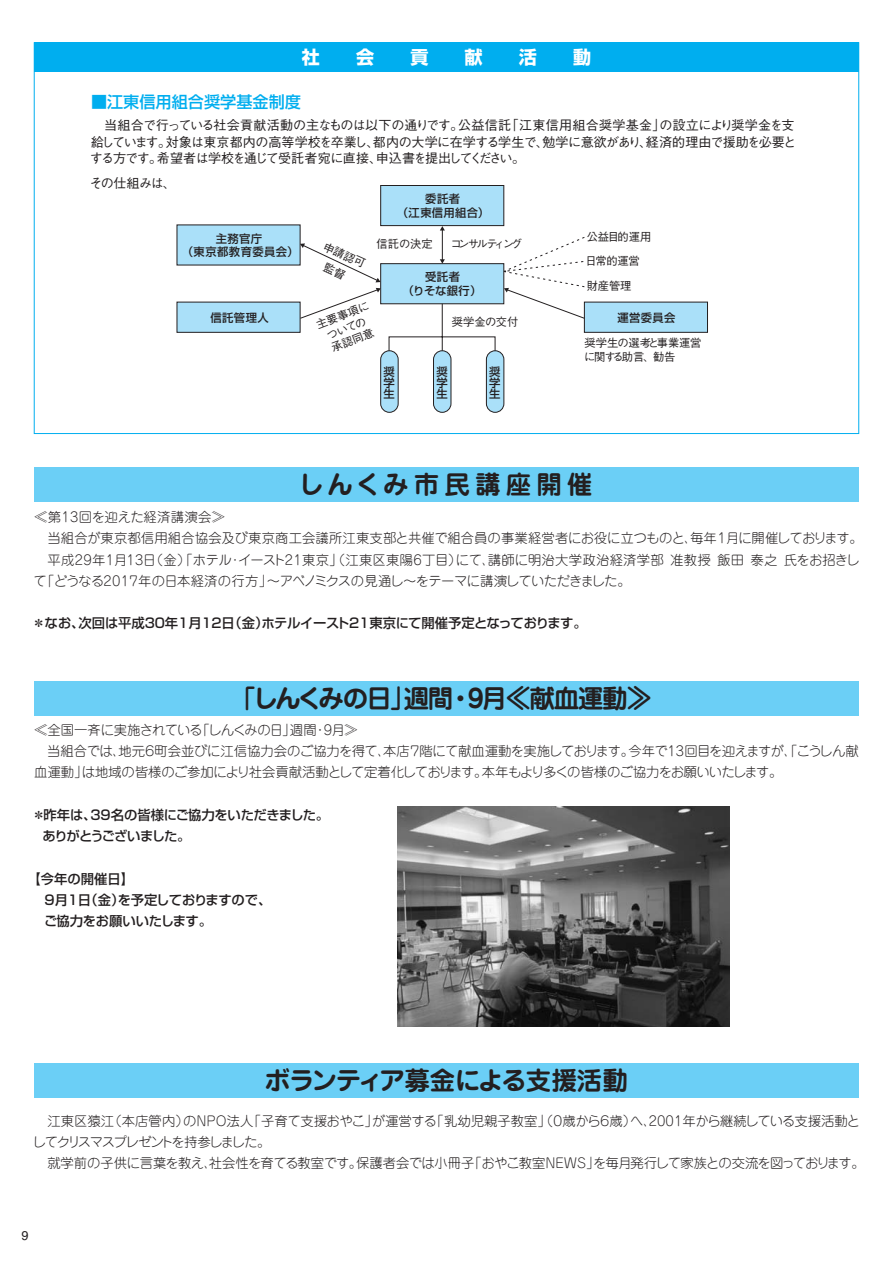
<style>
.page{position:relative;width:893px;height:1263px;background:#fff}
.page>*{position:absolute;margin:0;border:0;box-sizing:border-box;transform-origin:0 0}
.t1{font:700 25.5px "Jun 501 Pro";letter-spacing:-.05em;color:#231f20}
.t2{font:700 25.5px "Jun 501 Pro";letter-spacing:.2em;color:#231f20}
.t3{font:700 18px "Shin Go Pro";color:#fff}
.t4{font:500 16.2px "Shin Go Pro";color:#00aeef}
.t5{font:300 13.35px/21.3px "Jun 101 Pro";letter-spacing:-.025em;color:#231f20}
.t6{font:300 13.35px/21.3px "Jun 101 Pro";color:#231f20}
.t7{font:500 13.35px/21.3px "Shin Go Pro";letter-spacing:-.02em;color:#231f20}
.t8{font:500 13.05px/16.5px "Gothic BBB Pro";letter-spacing:-.035em;color:#231f20}
.t9{font:12.75px "Helvetica";color:#231f20}
.t10{font:11.25px/13.4px "Gothic BBB Pro Medium 90 pv RKSJ H";letter-spacing:-.02em;color:#231f20}
.t11{font:11.25px/11.2px "Shin Go Pro Medium 90 pv RKSJ H";letter-spacing:.035em;color:#231f20;text-align:center}
.t12{font:11.25px "Gothic BBB Pro Medium 90 pv RKSJ H";letter-spacing:-.225em;color:#231f20}
</style>
<div class="page">
<div style="left:34px;top:43px;width:825px;height:29px;background:#00aeef"></div>
<svg style="left:300px;top:288px;width:81px;height:31px"></svg>
<svg style="left:502px;top:237px;width:83px;height:82px"></svg>
<svg style="left:389px;top:304px;width:106px;height:98px"></svg>
<div style="left:433px;top:351px;width:18px;height:61px;background:#aae0f9;border-radius:9px"></div>
<div style="left:433px;top:351px;width:18px;height:61px;border:1px solid #231f20;border-radius:9px"></div>
<div style="left:380px;top:185px;width:124px;height:41px;background:#aae0f9;border:1px solid #231f20"></div>
<div style="left:177px;top:225px;width:123px;height:40px;background:#aae0f9"></div>
<div style="left:177px;top:302px;width:123px;height:30px;background:#aae0f9"></div>
<div style="left:380px;top:263px;width:124px;height:41px;background:#aae0f9;border:1px solid #231f20"></div>
<div style="left:486px;top:351px;width:18px;height:61px;background:#aae0f9;border-radius:9px"></div>
<div style="left:486px;top:351px;width:18px;height:61px;border:1px solid #231f20;border-radius:9px"></div>
<div style="left:381px;top:351px;width:17px;height:61px;background:#aae0f9;border-radius:9px"></div>
<div style="left:380px;top:351px;width:18px;height:61px;border:1px solid #231f20;border-radius:9px"></div>
<hr style="left:442px;top:229px;width:1px;height:32px;background:#231f20">
<svg style="left:440px;top:259px;width:5px;height:5px"></svg>
<svg style="left:440px;top:226px;width:5px;height:4px"></svg>
<div style="left:584px;top:302px;width:124px;height:30px;background:#aae0f9"></div>
<div style="left:34px;top:1063px;width:825px;height:34px;background:#6bcff6"></div>
<div style="left:34px;top:468px;width:825px;height:34px;background:#6bcff6"></div>
<div style="left:34px;top:681px;width:825px;height:34px;background:#6bcff6"></div>
<img style="left:397px;top:806px;width:332px;height:221px">
<svg style="left:300px;top:243px;width:81px;height:39px"></svg>
<h2 class="t3" style="left:302px;top:43px;width:20px">社</h2>
<h2 class="t3" style="left:356px;top:43px;width:20px">会</h2>
<h2 class="t3" style="left:410px;top:43px;width:20px">貢</h2>
<h2 class="t3" style="left:465px;top:43px;width:20px">献</h2>
<h2 class="t3" style="left:519px;top:43px;width:20px">活</h2>
<h2 class="t3" style="left:573px;top:43px;width:20px">動</h2>
<p class="t4" style="left:91px;top:89px;width:212px">■江東信用組合奨学基金制度</p>
<p class="t8" style="left:90px;top:115px;width:708px">　当組合で行っている社会貢献活動の主なものは以下の通りです。公益信託「江東信用組合奨学基金」の設立により奨学金を支給しています。対象は東京都内の高等学校を卒業し、都内の大学に在学する学生で、勉学に意欲があり、経済的理由で援助を必要とする方です。希望者は学校を通じて受託者宛に直接、申込書を提出してください。</p>
<p class="t8" style="left:89px;top:173px;width:88px">その仕組みは、</p>
<p class="t11" style="left:182px;top:230px;width:118px;line-height:13.4px">主務官庁<br>（東京都教育委員会）</p>
<p class="t11" style="left:210px;top:311px;width:60px">信託管理人</p>
<p class="t11" style="left:397px;top:191px;width:94px;line-height:13.4px">委託者<br>（江東信用組合）</p>
<p class="t10" style="left:327px;top:239px;width:46px;rotate:24deg">申請認可</p>
<p class="t12" style="left:450px;top:234px;width:74px">コンサルティング</p>
<p class="t10" style="left:586px;top:223px;width:67px;line-height:24.3px">公益目的運用日常的運営</p>
<p class="t10" style="left:587px;top:278px;width:46px">財産管理</p>
<p class="t10" style="left:376px;top:235px;width:58px">信託の決定</p>
<p class="t11" style="left:403px;top:269px;width:80px;line-height:13.4px">受託者<br>（りそな銀行）</p>
<p class="t10" style="left:314px;top:317px;width:57px;text-align:center;rotate:-21deg">主要事項についての承認同意</p>
<p class="t11" style="left:384px;top:364px;width:13px;text-align:justify">奨学生</p>
<p class="t10" style="left:452px;top:313px;width:68px">奨学金の交付</p>
<p class="t11" style="left:436px;top:364px;width:13px;text-align:justify">奨学生</p>
<p class="t11" style="left:489px;top:364px;width:13px;text-align:justify">奨学生</p>
<p class="t11" style="left:618px;top:311px;width:59px">運営委員会</p>
<p class="t10" style="left:584px;top:335px;width:119px">奨学生の選考と事業運営に関する助言、勧告</p>
<h1 class="t2" style="left:299px;top:465px;width:295px">しんくみ市民講座開催</h1>
<p class="t6" style="left:34px;top:505px;width:831px">≪第13回を迎えた経済講演会≫<br>　当組合が東京都信用組合協会及び東京商工会議所江東支部と共催で組合員の事業経営者にお役に立つものと、毎年１月に開催しております。　平成29年1月13日（金）「ホテル･イースト21東京」（江東区東陽6丁目）にて、講師に明治大学政治経済学部 准教授 飯田 泰之 氏をお招きして「どうなる2017年の日本経済の行方」～アベノミクスの見通し～をテーマに講演していただきました。</p>
<p class="t7" style="left:32px;top:611px;width:556px">＊なお、次回は平成30年1月12日（金）ホテルイースト21東京にて開催予定となっております。</p>
<h1 class="t1" style="left:231px;top:678px;width:423px">「しんくみの日」週間・9月≪献血運動≫</h1>
<p class="t5" style="left:34px;top:717px;width:826px">≪全国一斉に実施されている「しんくみの日」週間・9月≫<br>　当組合では、地元６町会並びに江信協力会のご協力を得て、本店７階にて献血運動を実施しております。今年で13回目を迎えますが、「こうしん献血運動」は地域の皆様のご参加により社会貢献活動として定着化しております。本年もより多くの皆様のご協力をお願いいたします。</p>
<p class="t7" style="left:43px;top:802px;width:288px;text-indent:-10px">＊昨年は、39名の皆様にご協力をいただきました。ありがとうございました。</p>
<p class="t7" style="left:44px;top:866px;width:229px;text-indent:-17px">【今年の開催日】<br>9月1日（金）を予定しておりますので、ご協力をお願いいたします。</p>
<h1 class="t1" style="left:265px;top:1060px;width:365px">ボランティア募金による支援活動</h1>
<p class="t5" style="left:32px;top:1109px;width:834px">　江東区猿江（本店管内）のNPO法人「子育て支援おやこ」が運営する「乳幼児親子教室」（０歳から６歳）へ、2001年から継続している支援活動としてクリスマスプレゼントを持参しました。<br>　就学前の子供に言葉を教え、社会性を育てる教室です。保護者会では小冊子「おやこ教室NEWS」を毎月発行して家族との交流を図っております。</p>
<p class="t9" style="left:22px;top:1228px;width:9px">9</p>
</div>
